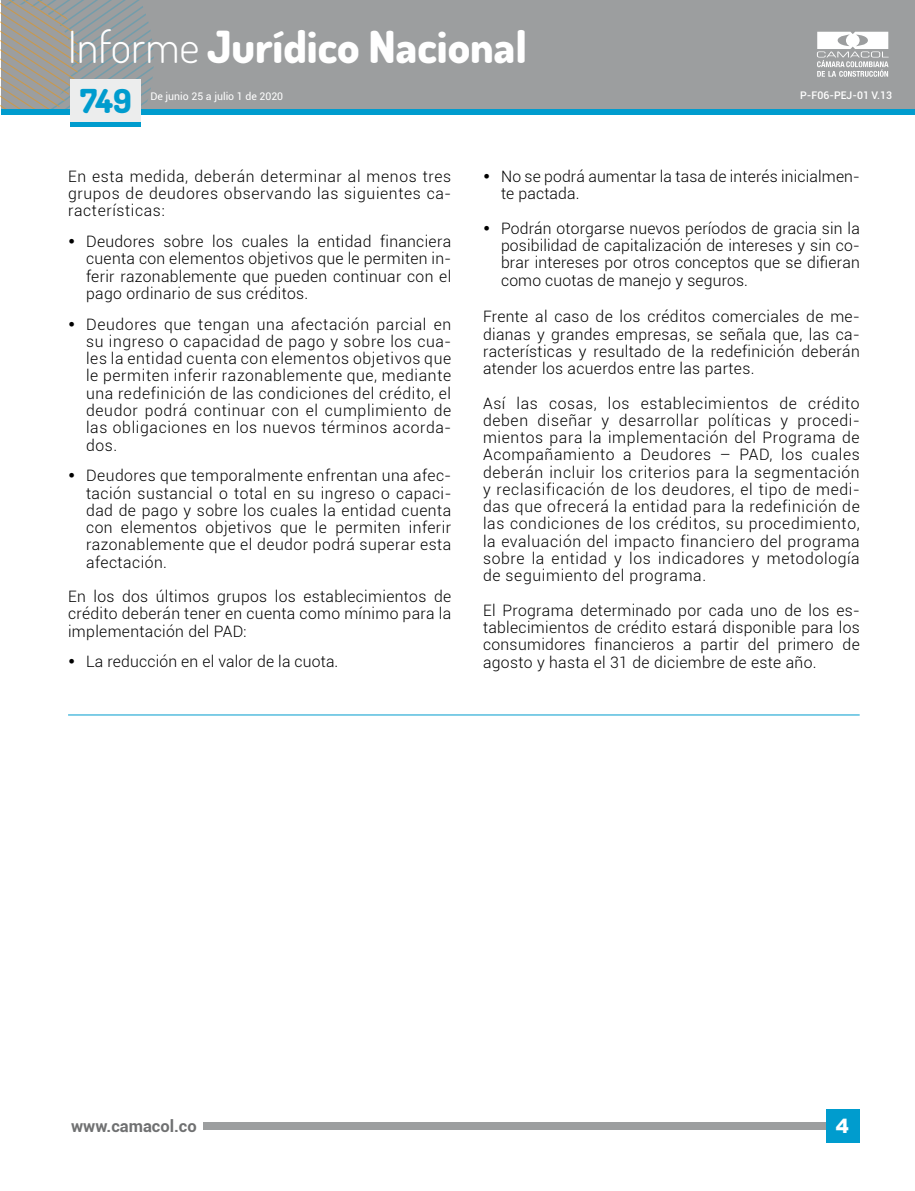
<style>
.page{position:relative;width:915px;height:1191px;background:#fff}
.page>*{position:absolute;margin:0;border:0;box-sizing:border-box;transform-origin:0 0}
.t1{font:800 44.25px "Dosis";color:#fff}
.t2{font:800 33px "Dosis";color:#009cce}
.t3{font:900 19.5px "Roboto";color:#fff}
.t4{font:900 19.5px "Arial";color:#fff}
.t5{font:700 16.5px "Roboto";color:#707172}
.t6{font:300 15.75px/17.2px "Roboto";letter-spacing:.02em;color:#000;text-align:justify}
.t7{font:10.5px "Roboto";color:#fff}
.t8{font:500 10.5px "Roboto";color:#fff}
.s1{font-weight:300}
</style>
<div class="page">
<div style="left:203px;top:1122px;width:655px;height:7px;background:#9c9e9f"></div>
<div style="left:825px;top:1109px;width:33px;height:34px;background:#009cce"></div>
<div style="left:1px;top:0;width:913px;height:108px;background:#9c9e9f"></div>
<div style="left:1px;top:109px;width:913px;height:5px;background:#009cce"></div>
<svg style="left:1px;top:0;width:158px;height:109px"></svg>
<svg style="left:817px;top:32px;width:71px;height:45px"></svg>
<div style="left:70px;top:122px;width:70px;height:5px;background:#009cce"></div>
<div style="left:70px;top:79px;width:70px;height:43px;background:#eceded"></div>
<hr style="left:68px;top:714px;width:791px;height:1px;background:#009cce">
<h1 class="t1" style="left:68px;top:18px;width:460px"><span class="s1">Informe</span> Jurídico Nacional</h1>
<h2 class="t2" style="left:80px;top:80px;width:53px">749</h2>
<p class="t7" style="left:150px;top:89px;width:134px">De junio 25 a julio 1 de 2020</p>
<p class="t8" style="left:800px;top:87px;width:93px">P-F06-PEJ-01 V.13</p>
<p class="t6" style="left:68px;top:167px;width:384px">En esta medida, deberán determinar al menos tres grupos de deudores observando las siguientes ca&shy;racterísticas:</p>
<p class="t6" style="left:86px;top:232px;width:366px;text-indent:-18px">• Deudores sobre los cuales la entidad financiera cuenta con elementos objetivos que le permiten in&shy;ferir razonablemente que pueden continuar con el pago ordinario de sus créditos.</p>
<p class="t6" style="left:86px;top:315px;width:366px;text-indent:-18px">• Deudores que tengan una afectación parcial en su ingreso o capacidad de pago y sobre los cua&shy;les la entidad cuenta con elementos objetivos que le permiten inferir razonablemente que, mediante una redefinición de las condiciones del crédito, el deudor podrá continuar con el cumplimiento de las obligaciones en los nuevos términos acorda&shy;dos.</p>
<p class="t6" style="left:86px;top:466px;width:366px;text-indent:-18px">• Deudores que temporalmente enfrentan una afec&shy;tación sustancial o total en su ingreso o capaci&shy;dad de pago y sobre los cuales la entidad cuenta con elementos objetivos que le permiten inferir razonablemente que el deudor podrá superar esta afectación.</p>
<p class="t6" style="left:68px;top:587px;width:384px">En los dos últimos grupos los establecimientos de crédito deberán tener en cuenta como mínimo para la implementación del PAD:</p>
<p class="t6" style="left:68px;top:652px;width:272px">• La reducción en el valor de la cuota.</p>
<p class="t6" style="left:501px;top:167px;width:360px;text-indent:-18px">• No se podrá aumentar la tasa de interés inicialmen&shy;te pactada.</p>
<p class="t6" style="left:501px;top:219px;width:360px;text-indent:-18px">• Podrán otorgarse nuevos períodos de gracia sin la posibilidad de capitalización de intereses y sin co&shy;brar intereses por otros conceptos que se difieran como cuotas de manejo y seguros.</p>
<p class="t6" style="left:483px;top:308px;width:378px">Frente al caso de los créditos comerciales de me&shy;dianas y grandes empresas, se señala que, las ca&shy;racterísticas y resultado de la redefinición deberán atender los acuerdos entre las partes.</p>
<p class="t6" style="left:483px;top:394px;width:378px">Así las cosas, los establecimientos de crédito deben diseñar y desarrollar políticas y procedi&shy;mientos para la implementación del Programa de Acompañamiento a Deudores – PAD, los cuales deberán incluir los criterios para la segmentación y reclasificación de los deudores, el tipo de medi&shy;das que ofrecerá la entidad para la redefinición de las condiciones de los créditos, su procedimiento, la evaluación del impacto financiero del programa sobre la entidad y los indicadores y metodología de seguimiento del programa.</p>
<p class="t6" style="left:483px;top:601px;width:378px">El Programa determinado por cada uno de los es&shy;tablecimientos de crédito estará disponible para los consumidores financieros a partir del primero de agosto y hasta el 31 de diciembre de este año.</p>
<p class="t4" style="left:835px;top:1111px;width:15px">4</p>
<p class="t5" style="left:71px;top:1114px;width:127px">www.camacol.co</p>
<p class="t3" style="left:836px;top:1114px;width:13px">1</p>
</div>
